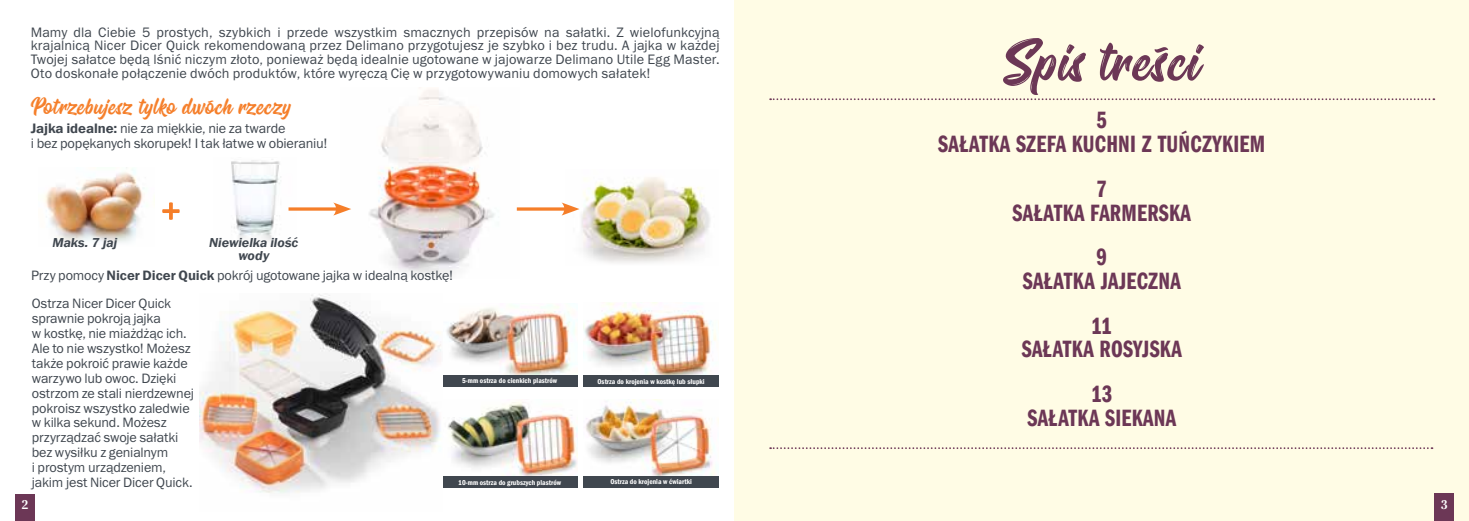
<style>
.page{position:relative;width:1469px;height:521px;background:#fff}
.page>*{position:absolute;margin:0;border:0;box-sizing:border-box;transform-origin:0 0}
.t1{font:73.5px "Oraqle Script";letter-spacing:.025em;color:#6c3756}
.t2{font:29.75px "Oraqle Script";letter-spacing:.02em;color:#f57e29}
.t3{font:600 23.8px/23.8px "Franklin Gothic Cmpr ITC";letter-spacing:.01em;color:#6c3756;text-align:center}
.t4{font:13.83px/13.8px "Franklin Gothic ITC";color:#40474f;text-align:justify}
.t5{font:13.65px/14.9px "Franklin Gothic ITC";letter-spacing:-.01em;color:#40474f}
.t6{font:italic 600 12.95px/13px "Franklin Gothic ITC";letter-spacing:.005em;color:#40474f;text-align:center}
.t7{font:600 condensed 12.78px "Georgia Pro";color:#fff}
.t8{font:600 7.17px "Franklin Gothic Cond ITC";color:#fff}
.s1{font-weight:600}
</style>
<div class="page">
<div style="left:15px;top:494px;width:20px;height:27px;background:#6c3756"></div>
<div style="left:734px;top:0;width:734px;height:521px;background:#fffce5"></div>
<div style="left:1434px;top:494px;width:19px;height:27px;background:#6c3756"></div>
<svg style="left:770px;top:98px;width:664px;height:2px"></svg>
<svg style="left:770px;top:447px;width:662px;height:2px"></svg>
<img style="left:446px;top:305px;width:130px;height:70px">
<div style="left:441px;top:375px;width:136px;height:11px;background:#40474f"></div>
<img style="left:443px;top:402px;width:134px;height:75px">
<div style="left:441px;top:477px;width:136px;height:11px;background:#40474f"></div>
<img style="left:579px;top:177px;width:131px;height:86px">
<img style="left:369px;top:89px;width:148px;height:187px">
<img style="left:44px;top:167px;width:101px;height:76px">
<img style="left:231px;top:159px;width:50px;height:82px">
<svg style="left:162px;top:202px;width:18px;height:18px"></svg>
<svg style="left:288px;top:207px;width:45px;height:4px"></svg>
<svg style="left:333px;top:202px;width:18px;height:14px"></svg>
<svg style="left:517px;top:207px;width:44px;height:4px"></svg>
<svg style="left:561px;top:202px;width:18px;height:14px"></svg>
<img style="left:199px;top:294px;width:244px;height:200px">
<img style="left:583px;top:303px;width:134px;height:72px">
<div style="left:583px;top:375px;width:136px;height:11px;background:#40474f"></div>
<img style="left:585px;top:400px;width:129px;height:76px">
<div style="left:583px;top:476px;width:136px;height:11px;background:#40474f"></div>
<p class="t4" style="left:31px;top:25px;width:690px">Mamy dla Ciebie 5 prostych, szybkich i przede wszystkim smacznych przepisów na sałatki. Z wielofunkcyjną krajalnicą Nicer Dicer Quick rekomendowaną przez Delimano przygotujesz je szybko i bez trudu. A jajka w każdej Twojej sałatce będą lśnić niczym złoto, ponieważ będą idealnie ugotowane w jajowarze Delimano Utile Egg Master.<br>Oto doskonałe połączenie dwóch produktów, które wyręczą Cię w przygotowywaniu domowych sałatek!</p>
<h2 class="t2" style="left:31px;top:91px;width:262px">Potrzebujesz tylko dwóch rzeczy</h2>
<p class="t4" style="left:31px;top:121px;width:298px;line-height:15px"><span class="s1">Jajka idealne:</span> nie za miękkie, nie za twarde<br>i bez popękanych skorupek! I tak łatwe w obieraniu!</p>
<p class="t6" style="left:52px;top:236px;width:66px">Maks. 7 jaj</p>
<p class="t6" style="left:209px;top:236px;width:91px">Niewielka ilość wody</p>
<p class="t5" style="left:31px;top:268px;width:424px">Przy pomocy <span class="s1">Nicer Dicer Quick</span> pokrój ugotowane jajka w idealną kostkę!</p>
<p class="t5" style="left:32px;top:296px;width:164px">Ostrza Nicer Dicer Quick sprawnie pokroją jajka<br>w kostkę, nie miażdżąc ich.<br>Ale to nie wszystko! Możesz także pokroić prawie każde warzywo lub owoc. Dzięki ostrzom ze stali nierdzewnej pokroisz wszystko zaledwie w kilka sekund. Możesz przyrządzać swoje sałatki bez wysiłku z genialnym<br>i prostym urządzeniem, jakim jest Nicer Dicer Quick.</p>
<p class="t8" style="left:462px;top:377px;width:96px">5-mm ostrza do cienkich plastrów</p>
<p class="t8" style="left:458px;top:478px;width:104px">10-mm ostrza do grubszych plastrów</p>
<p class="t8" style="left:597px;top:377px;width:109px">Ostrza do krojenia w kostkę lub słupki</p>
<p class="t8" style="left:610px;top:478px;width:83px">Ostrza do krojenia w ćwiartki</p>
<h1 class="t1" style="left:1003px;top:25px;width:198px">Spis treści</h1>
<h3 class="t3" style="left:938px;top:109px;width:328px">5<br>SAŁATKA SZEFA KUCHNI Z TUŃCZYKIEM</h3>
<h3 class="t3" style="left:1012px;top:177px;width:180px">7<br>SAŁATKA FARMERSKA</h3>
<h3 class="t3" style="left:1022px;top:245px;width:160px">9<br>SAŁATKA JAJECZNA</h3>
<h3 class="t3" style="left:1021px;top:314px;width:162px">11<br>SAŁATKA ROSYJSKA</h3>
<h3 class="t3" style="left:1027px;top:382px;width:150px">13<br>SAŁATKA SIEKANA</h3>
<p class="t7" style="left:21px;top:497px;width:9px">2</p>
<p class="t7" style="left:1440px;top:497px;width:9px">3</p>
</div>
